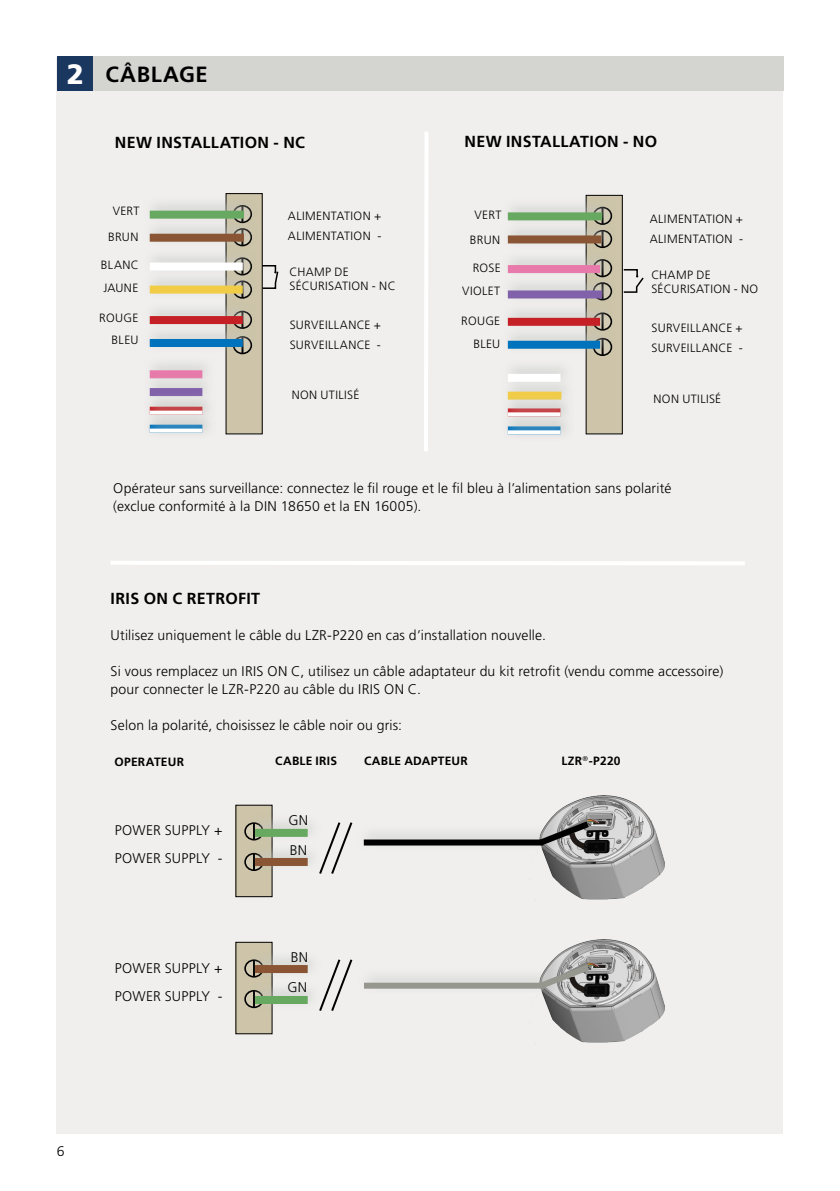
<style>
.page{position:relative;width:840px;height:1191px;background:#fff}
.page>*{position:absolute;margin:0;border:0;box-sizing:border-box;transform-origin:0 0}
.t1{font:900 28px "Frutiger LT Std";color:#fff}
.t2{font:700 22px "Frutiger LT Std";letter-spacing:.03em;color:#000}
.t3{font:700 16px "Frutiger LT Std";letter-spacing:.02em;color:#000}
.t4{font:300 14px/18px "Frutiger LT Std";letter-spacing:.01em;color:#000}
.t5{font:300 12px/20px "Frutiger LT Std";letter-spacing:.03em;color:#000}
.t6{font:700 12px "Frutiger LT Std";letter-spacing:.02em;color:#000}
</style>
<div class="page">
<div style="left:57px;top:58px;width:725px;height:1076px;background:#f0efee"></div>
<div style="left:84px;top:57px;width:698px;height:34px;background:#d4d4d1"></div>
<div style="left:57px;top:57px;width:36px;height:34px;background:#1a3760"></div>
<div style="left:143px;top:355px;width:73px;height:30px;background:#c4c6c1;opacity:.75"></div>
<div style="left:150px;top:370px;width:52px;height:8px;background:#e77aaa"></div>
<div style="left:143px;top:373px;width:73px;height:29px;background:#c4c6c1;opacity:.75"></div>
<div style="left:150px;top:388px;width:52px;height:8px;background:#8162aa"></div>
<svg style="left:622px;top:268px;width:22px;height:25px"></svg>
<div style="left:226px;top:194px;width:36px;height:240px;background:#cdc4a9"></div>
<div style="left:233px;top:336px;width:19px;height:18px;border:2px solid #000;border-radius:50%"></div>
<div style="left:143px;top:196px;width:115px;height:29px;background:#c4c6c1;opacity:.75"></div>
<div style="left:150px;top:211px;width:94px;height:8px;background:#68a961"></div>
<div style="left:143px;top:219px;width:115px;height:29px;background:#c4c6c1;opacity:.75"></div>
<div style="left:150px;top:234px;width:94px;height:8px;background:#895535"></div>
<div style="left:143px;top:270px;width:114px;height:30px;background:#c4c6c1;opacity:.75"></div>
<div style="left:150px;top:285px;width:93px;height:8px;background:#f1cd47"></div>
<div style="left:143px;top:247px;width:114px;height:30px;background:#c4c6c1;opacity:.75"></div>
<div style="left:150px;top:262px;width:93px;height:8px;background:#fff"></div>
<div style="left:143px;top:301px;width:114px;height:29px;background:#c4c6c1;opacity:.75"></div>
<div style="left:150px;top:316px;width:93px;height:8px;background:#c62027"></div>
<div style="left:143px;top:324px;width:114px;height:29px;background:#c4c6c1;opacity:.75"></div>
<div style="left:150px;top:339px;width:93px;height:8px;background:#0073bc"></div>
<div style="left:143px;top:392px;width:73px;height:29px;background:#c4c6c1;opacity:.75"></div>
<div style="left:143px;top:395px;width:73px;height:26px;background:#c4c6c1;opacity:.75"></div>
<div style="left:143px;top:409px;width:73px;height:30px;background:#c4c6c1;opacity:.75"></div>
<div style="left:143px;top:413px;width:73px;height:26px;background:#c4c6c1;opacity:.75"></div>
<svg style="left:150px;top:428px;width:52px;height:4px"></svg>
<svg style="left:261px;top:264px;width:18px;height:26px"></svg>
<div style="left:585px;top:195px;width:37px;height:239px;background:#cdc4a9"></div>
<div style="left:592px;top:338px;width:20px;height:18px;border:2px solid #000;border-radius:50%"></div>
<div style="left:501px;top:197px;width:115px;height:30px;background:#c4c6c1;opacity:.75"></div>
<div style="left:507px;top:212px;width:94px;height:8px;background:#68a961"></div>
<div style="left:501px;top:220px;width:114px;height:30px;background:#c4c6c1;opacity:.75"></div>
<div style="left:507px;top:235px;width:94px;height:8px;background:#895535"></div>
<div style="left:501px;top:376px;width:74px;height:30px;background:#c4c6c1;opacity:.75"></div>
<div style="left:507px;top:391px;width:54px;height:8px;background:#f1cd47"></div>
<div style="left:501px;top:359px;width:73px;height:29px;background:#e8e8e6"></div>
<div style="left:507px;top:374px;width:53px;height:8px;background:#fff"></div>
<div style="left:501px;top:303px;width:113px;height:29px;background:#c4c6c1;opacity:.75"></div>
<div style="left:507px;top:318px;width:92px;height:8px;background:#c62027"></div>
<div style="left:501px;top:326px;width:113px;height:29px;background:#c4c6c1;opacity:.75"></div>
<div style="left:507px;top:341px;width:92px;height:8px;background:#0073bc"></div>
<div style="left:501px;top:393px;width:73px;height:30px;background:#c4c6c1;opacity:.75"></div>
<div style="left:501px;top:397px;width:73px;height:26px;background:#c4c6c1;opacity:.75"></div>
<div style="left:501px;top:411px;width:73px;height:30px;background:#c4c6c1;opacity:.75"></div>
<div style="left:501px;top:415px;width:73px;height:26px;background:#c4c6c1;opacity:.75"></div>
<svg style="left:507px;top:430px;width:53px;height:4px"></svg>
<div style="left:501px;top:250px;width:113px;height:29px;background:#c4c6c1;opacity:.75"></div>
<div style="left:507px;top:265px;width:92px;height:8px;background:#e77aaa"></div>
<div style="left:501px;top:275px;width:115px;height:30px;background:#c4c6c1;opacity:.75"></div>
<div style="left:507px;top:290px;width:94px;height:8px;background:#8162aa"></div>
<div style="left:236px;top:805px;width:36px;height:91px;background:#cdc4a9"></div>
<svg style="left:245px;top:823px;width:18px;height:16px"></svg>
<div style="left:244px;top:822px;width:19px;height:18px;border:2px solid #000;border-radius:50%"></div>
<div style="left:244px;top:853px;width:19px;height:18px;border:2px solid #000;border-radius:50%"></div>
<div style="left:248px;top:814px;width:73px;height:29px;background:#c4c6c1;opacity:.75"></div>
<div style="left:255px;top:829px;width:52px;height:8px;background:#68a961"></div>
<div style="left:248px;top:843px;width:73px;height:29px;background:#c4c6c1;opacity:.75"></div>
<div style="left:255px;top:858px;width:52px;height:8px;background:#895535"></div>
<svg style="left:317px;top:820px;width:36px;height:54px"></svg>
<div style="left:236px;top:942px;width:36px;height:91px;background:#cdc4a9"></div>
<div style="left:235px;top:941px;width:37px;height:93px;border:1px solid #000"></div>
<svg style="left:245px;top:960px;width:18px;height:16px"></svg>
<div style="left:244px;top:959px;width:19px;height:18px;border:2px solid #000;border-radius:50%"></div>
<div style="left:244px;top:990px;width:19px;height:18px;border:2px solid #000;border-radius:50%"></div>
<div style="left:248px;top:981px;width:73px;height:29px;background:#c4c6c1;opacity:.75"></div>
<div style="left:255px;top:996px;width:52px;height:8px;background:#68a961"></div>
<div style="left:248px;top:950px;width:73px;height:29px;background:#c4c6c1;opacity:.75"></div>
<div style="left:255px;top:965px;width:52px;height:8px;background:#895535"></div>
<svg style="left:317px;top:957px;width:36px;height:54px"></svg>
<img style="left:535px;top:795px;width:130px;height:106px">
<div style="left:357px;top:824px;width:200px;height:28px;background:#eaeae8"></div>
<div style="left:363px;top:839px;width:180px;height:6px;background:#000"></div>
<svg style="left:532px;top:816px;width:63px;height:34px"></svg>
<img style="left:535px;top:939px;width:130px;height:105px">
<div style="left:357px;top:967px;width:200px;height:28px;background:#eaeae8"></div>
<div style="left:364px;top:982px;width:179px;height:6px;background:#969890"></div>
<svg style="left:532px;top:959px;width:63px;height:34px"></svg>
<hr style="left:424px;top:132px;width:4px;height:319px;background:#fff">
<hr style="left:110px;top:561px;width:634px;height:4px;background:#fff">
<h1 class="t1" style="left:67px;top:58px;width:19px">2</h1>
<h2 class="t2" style="left:105px;top:61px;width:104px">CÂBLAGE</h2>
<p class="t3" style="left:115px;top:133px;width:191px">NEW INSTALLATION - NC</p>
<p class="t3" style="left:464px;top:132px;width:194px">NEW INSTALLATION - NO</p>
<p class="t5" style="left:108px;top:199px;width:33px;line-height:25.6px;text-align:center">VERT<br>BRUN</p>
<p class="t5" style="left:101px;top:253px;width:39px;line-height:23px">BLANC<br>JAUNE</p>
<p class="t5" style="left:99px;top:306px;width:41px;line-height:22.4px;text-align:right">ROUGE<br>BLEU</p>
<p class="t5" style="left:288px;top:206px;width:95px">ALIMENTATION +<br>ALIMENTATION -</p>
<p class="t5" style="left:289px;top:264px;width:108px;line-height:14px">CHAMP DE<br>SÉCURISATION - NC</p>
<p class="t5" style="left:289px;top:315px;width:93px">SURVEILLANCE +<br>SURVEILLANCE -</p>
<p class="t5" style="left:291px;top:385px;width:69px">NON UTILISÉ</p>
<p class="t5" style="left:469px;top:202px;width:33px;line-height:25.6px;text-align:center">VERT<br>BRUN</p>
<p class="t5" style="left:462px;top:256px;width:40px;line-height:23px;text-align:right">ROSE<br>VIOLET</p>
<p class="t5" style="left:461px;top:310px;width:41px;line-height:22.4px;text-align:right">ROUGE<br>BLEU</p>
<p class="t5" style="left:649px;top:209px;width:95px">ALIMENTATION +<br>ALIMENTATION -</p>
<p class="t5" style="left:651px;top:268px;width:108px;line-height:14px">CHAMP DE<br>SÉCURISATION - NO</p>
<p class="t5" style="left:651px;top:318px;width:93px">SURVEILLANCE +<br>SURVEILLANCE -</p>
<p class="t5" style="left:653px;top:388px;width:69px">NON UTILISÉ</p>
<p class="t4" style="left:113px;top:479px;width:559px">Opérateur sans surveillance: connectez le fil rouge et le fil bleu à l’alimentation sans polarité (exclue conformité à la DIN 18650 et la EN 16005).</p>
<p class="t3" style="left:110px;top:589px;width:151px">IRIS ON C RETROFIT</p>
<p class="t4" style="left:110px;top:626px;width:436px">Utilisez uniquement le câble du LZR-P220 en cas d’installation nouvelle.</p>
<p class="t4" style="left:110px;top:662px;width:614px">Si vous remplacez un IRIS ON C, utilisez un câble adaptateur du kit retrofit (vendu comme accessoire) pour connecter le LZR-P220 au câble du IRIS ON C.</p>
<p class="t4" style="left:110px;top:716px;width:293px">Selon la polarité, choisissez le câble noir ou gris:</p>
<p class="t6" style="left:114px;top:754px;width:71px">OPERATEUR</p>
<p class="t6" style="left:275px;top:753px;width:63px">CABLE IRIS</p>
<p class="t6" style="left:364px;top:753px;width:105px">CABLE ADAPTEUR</p>
<p class="t6" style="left:561px;top:753px;width:61px">LZR<sup>®</sup>-P220</p>
<p class="t4" style="left:115px;top:817px;width:109px;line-height:28px">POWER SUPPLY +<br>POWER SUPPLY -</p>
<p class="t4" style="left:288px;top:806px;width:21px;line-height:29.6px">GN<br>BN</p>
<p class="t4" style="left:115px;top:954px;width:109px;line-height:28px">POWER SUPPLY +<br>POWER SUPPLY -</p>
<p class="t4" style="left:287px;top:943px;width:22px;line-height:29.6px">BN<br>GN</p>
<p class="t4" style="left:57px;top:1142px;width:9px">6</p>
</div>
